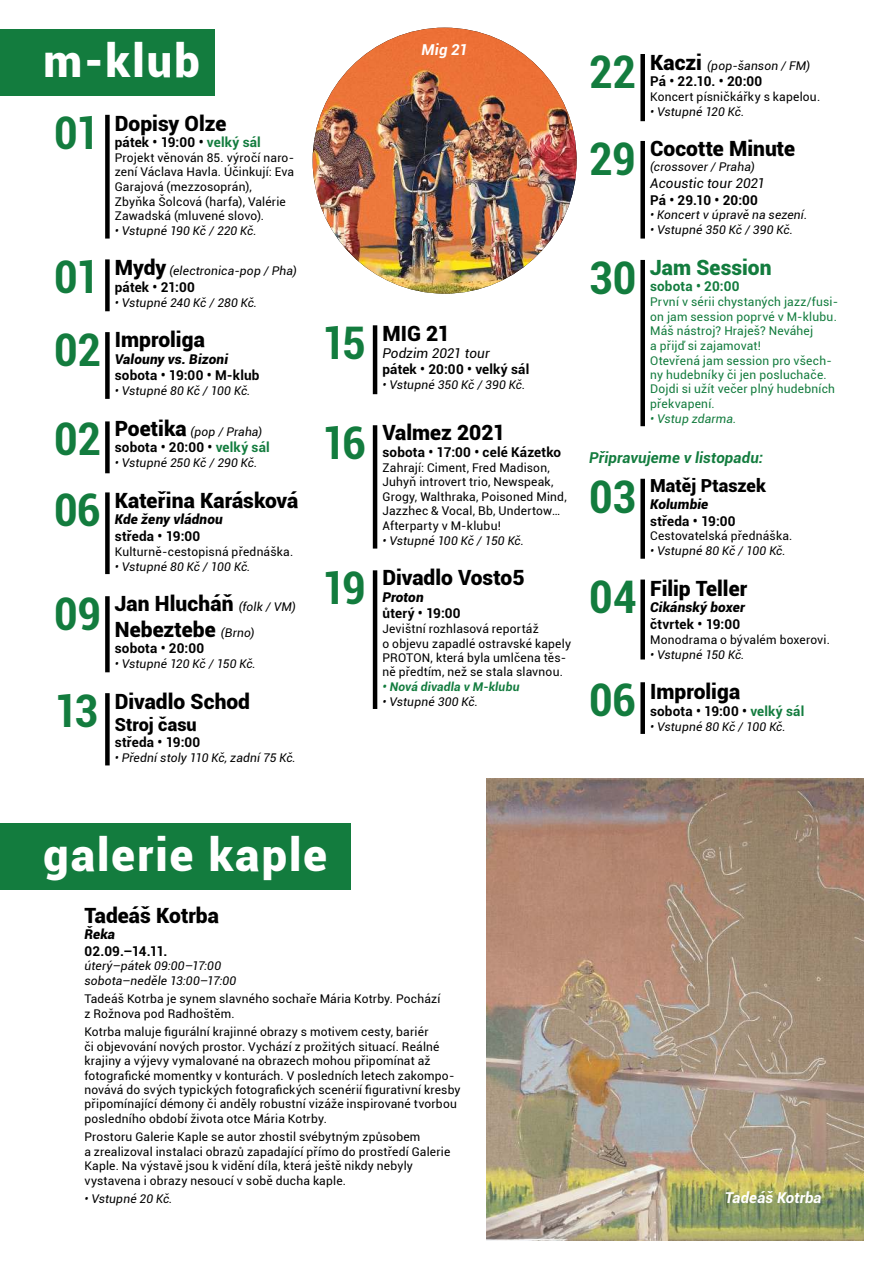
<style>
.page{position:relative;width:893px;height:1263px;background:#fff}
.page>*{position:absolute;margin:0;border:0;box-sizing:border-box;transform-origin:0 0}
.t1{font:700 condensed 45px/72.8px "Roboto";letter-spacing:-.01em;color:#137c3e}
.t2{font:900 45px "Roboto";letter-spacing:.05em;color:#fff}
.t3{font:900 21px/25.7px "Roboto";color:#000}
.t4{font:900 21px "Roboto";letter-spacing:.005em;color:#137c3e}
.t5{font:900 18px "Roboto";color:#000}
.t6{font:italic 700 15px "Roboto";letter-spacing:.01em;color:#137c3e}
.t7{font:italic 700 15px "Roboto";letter-spacing:.01em;color:#fff}
.t8{font:700 13.5px "Roboto";letter-spacing:.01em;color:#000}
.t9{font:italic 900 13.5px "Roboto";letter-spacing:.015em;color:#000}
.t10{font:italic 13.5px "Roboto";color:#000}
.t11{font:700 13.5px "Roboto";letter-spacing:.01em;color:#137c3e}
.t12{font:12px/14.4px "Roboto";letter-spacing:.015em;color:#000}
.t13{font:italic 12px/14.4px "Roboto";letter-spacing:.01em;color:#000}
.t14{font:12px/14.5px "Roboto";letter-spacing:.015em;color:#137c3e}
.t15{font:italic 700 12px "Roboto";letter-spacing:.02em;color:#137c3e}
.t16{font:italic 12px "Roboto";letter-spacing:.01em;color:#137c3e}
.s1{color:#137c3e}
.s2{font-weight:900;font-style:normal;font-size:21px}
.s3{font-weight:400;font-style:italic;font-size:12px}
</style>
<div class="page">
<div style="left:0;top:29px;width:215px;height:67px;background:#137c3e"></div>
<div style="left:0;top:823px;width:351px;height:67px;background:#137c3e"></div>
<img style="left:487px;top:779px;width:377px;height:461px">
<img style="left:313px;top:28px;width:264px;height:266px">
<div style="left:105px;top:115px;width:5px;height:124px;background:#000"></div>
<div style="left:105px;top:259px;width:5px;height:52px;background:#000"></div>
<div style="left:105px;top:332px;width:5px;height:67px;background:#000"></div>
<div style="left:105px;top:421px;width:5px;height:52px;background:#000"></div>
<div style="left:105px;top:492px;width:5px;height:82px;background:#000"></div>
<div style="left:105px;top:596px;width:5px;height:76px;background:#000"></div>
<div style="left:105px;top:693px;width:5px;height:72px;background:#000"></div>
<hr style="left:373px;top:325px;width:4px;height:69px;background:#000">
<hr style="left:373px;top:425px;width:4px;height:124px;background:#000">
<hr style="left:373px;top:570px;width:4px;height:139px;background:#000">
<div style="left:640px;top:54px;width:5px;height:67px;background:#000"></div>
<div style="left:640px;top:141px;width:5px;height:98px;background:#000"></div>
<div style="left:640px;top:260px;width:5px;height:166px;background:#000"></div>
<div style="left:640px;top:479px;width:5px;height:80px;background:#000"></div>
<div style="left:640px;top:579px;width:5px;height:80px;background:#000"></div>
<div style="left:640px;top:682px;width:5px;height:52px;background:#000"></div>
<h1 class="t2" style="left:43px;top:42px;width:158px">m-klub</h1>
<h1 class="t1" style="left:54px;top:97px;width:47px">01</h1>
<h1 class="t1" style="left:54px;top:241px;width:49px">01<br>02</h1>
<h1 class="t1" style="left:54px;top:404px;width:49px;line-height:70.9px">02<br>06</h1>
<h1 class="t1" style="left:54px;top:566px;width:48px;line-height:96.9px">09<br>13</h1>
<h2 class="t3" style="left:115px;top:112px;width:113px">Dopisy Olze</h2>
<p class="t8" style="left:115px;top:133px;width:148px">pátek • 19:00 • <span class="s1">velký sál</span></p>
<p class="t12" style="left:115px;top:150px;width:181px">Projekt věnován 85. výročí naro&shy;zení Václava Havla. Účinkují: Eva<br>Garajová (mezzosoprán),<br>Zbyňka Šolcová (harfa), Valérie<br>Zawadská (mluvené slovo).</p>
<p class="t13" style="left:115px;top:223px;width:143px">• Vstupné 190 Kč / 220 Kč.</p>
<p class="t13" style="left:115px;top:263px;width:183px"><span class="s2">Mydy</span> (electronica-pop / Pha)</p>
<p class="t8" style="left:115px;top:278px;width:82px">pátek • 21:00</p>
<p class="t13" style="left:115px;top:295px;width:144px">• Vstupné 240 Kč / 280 Kč.</p>
<h2 class="t3" style="left:115px;top:329px;width:92px">Improliga</h2>
<p class="t9" style="left:115px;top:354px;width:115px">Valouny vs. Bizoni</p>
<p class="t8" style="left:115px;top:366px;width:146px">sobota • 19:00 • M-klub</p>
<p class="t13" style="left:115px;top:383px;width:137px">• Vstupné 80 Kč / 100 Kč.</p>
<p class="t13" style="left:115px;top:424px;width:149px"><span class="s2">Poetika</span> (pop / Praha)</p>
<p class="t8" style="left:115px;top:438px;width:156px">sobota • 20:00 • <span class="s1">velký sál</span></p>
<p class="t13" style="left:115px;top:455px;width:144px">• Vstupné 250 Kč / 290 Kč.</p>
<h2 class="t3" style="left:115px;top:486px;width:185px">Kateřina Karásková</h2>
<p class="t9" style="left:115px;top:510px;width:109px">Kde ženy vládnou</p>
<p class="t8" style="left:115px;top:527px;width:87px">středa • 19:00</p>
<p class="t12" style="left:115px;top:544px;width:180px">Kulturně-cestopisná přednáška.</p>
<p class="t13" style="left:115px;top:559px;width:137px">• Vstupné 80 Kč / 100 Kč.</p>
<h2 class="t3" style="left:115px;top:590px;width:183px">Jan Hlucháň <span class="s3">(folk / VM)<br></span>Nebeztebe <span class="s3">(Brno)</span></h2>
<p class="t8" style="left:115px;top:639px;width:91px">sobota • 20:00</p>
<p class="t13" style="left:115px;top:656px;width:142px">• Vstupné 120 Kč / 150 Kč.</p>
<h2 class="t3" style="left:115px;top:687px;width:137px">Divadlo Schod</h2>
<h3 class="t5" style="left:115px;top:711px;width:83px">Stroj času</h3>
<p class="t8" style="left:115px;top:733px;width:87px">středa • 19:00</p>
<p class="t13" style="left:115px;top:750px;width:182px">• Přední stoly 110 Kč, zadní 75 Kč.</p>
<p class="t7" style="left:422px;top:39px;width:48px">Mig 21</p>
<h1 class="t1" style="left:322px;top:307px;width:46px">15</h1>
<h1 class="t1" style="left:322px;top:407px;width:46px">16</h1>
<h1 class="t1" style="left:322px;top:552px;width:46px">19</h1>
<h2 class="t3" style="left:382px;top:322px;width:69px">MIG 21</h2>
<p class="t10" style="left:382px;top:343px;width:109px">Podzim 2021 tour</p>
<p class="t8" style="left:382px;top:360px;width:148px">pátek • 20:00 • velký sál</p>
<p class="t13" style="left:382px;top:377px;width:144px">• Vstupné 350 Kč / 390 Kč.</p>
<h2 class="t3" style="left:382px;top:422px;width:124px">Valmez 2021</h2>
<p class="t8" style="left:382px;top:443px;width:180px">sobota • 17:00 • celé Kázetko</p>
<p class="t12" style="left:382px;top:460px;width:186px">Zahrají: Ciment, Fred Madison,<br>Juhyň introvert trio, Newspeak,<br>Grogy, Walthraka, Poisoned Mind,<br>Jazzhec &amp; Vocal, Bb, Undertow…<br>Afterparty v M-klubu!</p>
<p class="t13" style="left:382px;top:533px;width:143px">• Vstupné 100 Kč / 150 Kč.</p>
<h2 class="t3" style="left:382px;top:566px;width:144px">Divadlo Vosto5</h2>
<p class="t9" style="left:382px;top:591px;width:43px">Proton</p>
<p class="t8" style="left:382px;top:604px;width:80px">ůterý • 19:00</p>
<p class="t12" style="left:382px;top:621px;width:190px">Jevištní rozhlasová reportáž<br>o objevu zapadlé ostravské kapely<br>PROTON, která byla umlčena těs&shy;ně předtím, než se stala slavnou.</p>
<p class="t15" style="left:382px;top:678px;width:139px">• Nová divadla v M-klubu</p>
<p class="t13" style="left:382px;top:694px;width:97px">• Vstupné 300 Kč.</p>
<h1 class="t1" style="left:589px;top:29px;width:48px;line-height:87px">22<br>29</h1>
<h1 class="t1" style="left:589px;top:242px;width:49px">30</h1>
<p class="t13" style="left:650px;top:58px;width:162px"><span class="s2">Kaczi</span> (pop-šanson / FM)</p>
<p class="t8" style="left:650px;top:72px;width:114px">Pá • 22.10. • 20:00</p>
<p class="t12" style="left:650px;top:89px;width:172px">Koncert písničkářky s kapelou.</p>
<p class="t13" style="left:650px;top:104px;width:96px">• Vstupné 120 Kč.</p>
<h2 class="t3" style="left:650px;top:135px;width:146px">Cocotte Minute</h2>
<p class="t13" style="left:650px;top:159px;width:106px">(crossover / Praha)</p>
<p class="t10" style="left:650px;top:174px;width:117px">Acoustic tour 2021</p>
<p class="t8" style="left:650px;top:190px;width:109px">Pá • 29.10 • 20:00</p>
<p class="t13" style="left:650px;top:207px;width:159px">• Koncert v úpravě na sezení.</p>
<p class="t13" style="left:650px;top:222px;width:144px">• Vstupné 350 Kč / 390 Kč.</p>
<h2 class="t4" style="left:650px;top:258px;width:123px">Jam Session</h2>
<p class="t11" style="left:650px;top:277px;width:91px">sobota • 20:00</p>
<p class="t14" style="left:650px;top:294px;width:190px">První v sérii chystaných jazz/fusi&shy;on jam session poprvé v M-klubu.<br>Máš nástroj? Hraješ? Neváhej<br>a přijď si zajamovat!<br>Otevřená jam session pro všech&shy;ny hudebníky či jen posluchače.<br>Dojdi si užít večer plný hudebních překvapení.</p>
<p class="t16" style="left:650px;top:410px;width:88px">• Vstup zdarma.</p>
<p class="t6" style="left:589px;top:447px;width:175px">Připravujeme v listopadu:</p>
<h1 class="t1" style="left:589px;top:461px;width:48px">03</h1>
<h1 class="t1" style="left:589px;top:561px;width:49px">04</h1>
<h1 class="t1" style="left:589px;top:664px;width:48px">06</h1>
<h3 class="t5" style="left:650px;top:473px;width:117px">Matěj Ptaszek</h3>
<p class="t9" style="left:650px;top:499px;width:60px">Kolumbie</p>
<p class="t8" style="left:650px;top:511px;width:87px">středa • 19:00</p>
<p class="t12" style="left:650px;top:528px;width:144px">Cestovatelská přednáška.</p>
<p class="t13" style="left:650px;top:543px;width:137px">• Vstupné 80 Kč / 100 Kč.</p>
<h2 class="t3" style="left:650px;top:577px;width:99px">Filip Teller</h2>
<p class="t9" style="left:650px;top:598px;width:96px">Cikánský boxer</p>
<p class="t8" style="left:650px;top:615px;width:92px">čtvrtek • 19:00</p>
<p class="t12" style="left:650px;top:632px;width:181px">Monodrama o bývalém boxerovi.</p>
<p class="t13" style="left:650px;top:647px;width:96px">• Vstupné 150 Kč.</p>
<h2 class="t3" style="left:650px;top:680px;width:92px">Improliga</h2>
<p class="t8" style="left:650px;top:701px;width:156px">sobota • 19:00 • <span class="s1">velký sál</span></p>
<p class="t13" style="left:650px;top:718px;width:137px">• Vstupné 80 Kč / 100 Kč.</p>
<h1 class="t2" style="left:43px;top:836px;width:285px">galerie kaple</h1>
<h2 class="t3" style="left:84px;top:904px;width:136px">Tadeáš Kotrba</h2>
<p class="t9" style="left:84px;top:925px;width:32px">Řeka</p>
<p class="t8" style="left:84px;top:941px;width:85px">02.09.–14.11.</p>
<p class="t13" style="left:84px;top:958px;width:153px">úterý–pátek 09:00–17:00 sobota–neděle 13:00–17:00</p>
<p class="t12" style="left:84px;top:991px;width:358px">Tadeáš Kotrba je synem slavného sochaře Mária Kotrby. Pochází z Rožnova pod Radhoštěm.</p>
<p class="t12" style="left:84px;top:1024px;width:378px">Kotrba maluje figurální krajinné obrazy s motivem cesty, bariér<br>či objevování nových prostor. Vychází z prožitých situací. Reálné krajiny a výjevy vymalované na obrazech mohou připomínat až fotografické momentky v konturách. V posledních letech zakompo&shy;novává do svých typických fotografických scenérií figurativní kresby připomínající démony či anděly robustní vizáže inspirované tvorbou posledního období života otce Mária Kotrby.</p>
<p class="t12" style="left:84px;top:1129px;width:368px">Prostoru Galerie Kaple se autor zhostil svébytným způsobem<br>a zrealizoval instalaci obrazů zapadající přímo do prostředí Galerie Kaple. Na výstavě jsou k vidění díla, která ještě nikdy nebyly vystavena i obrazy nesoucí v sobě ducha kaple.</p>
<p class="t13" style="left:84px;top:1191px;width:90px">• Vstupné 20 Kč.</p>
<p class="t7" style="left:725px;top:1187px;width:98px">Tadeáš Kotrba</p>
</div>
